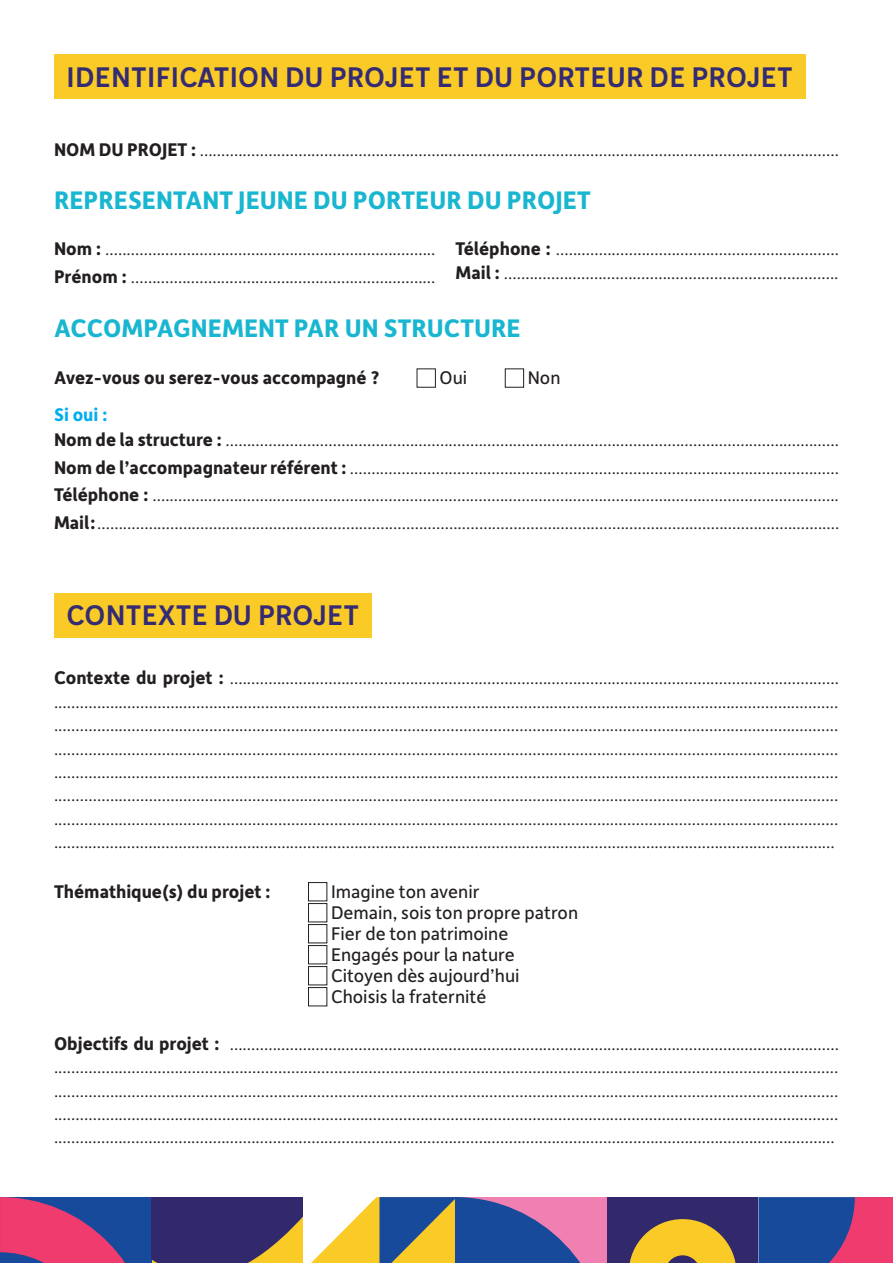
<style>
.page{position:relative;width:893px;height:1263px;background:#fff}
.page>*{position:absolute;margin:0;border:0;box-sizing:border-box;transform-origin:0 0}
.t1{font:700 27px "Depot New";color:#18b6d0}
.t2{font:600 27px "Ivy Style Sans";letter-spacing:.01em;color:#342b73}
.t3{font:300 19.5px/23.4px "Depot New";color:#231f20}
.t4{font:19.5px/21px "Depot New";color:#231f20}
.t5{font:700 19.5px "Depot New";color:#231f20}
.s1{font-weight:700}
.s2{font-weight:700;color:#00aeef}
</style>
<div class="page">
<svg style="left:0;top:1197px;width:607px;height:66px;background:#806483"></svg>
<div style="left:607px;top:1197px;width:151px;height:66px;background:#31296c"></div>
<svg style="left:629px;top:1219px;width:107px;height:44px"></svg>
<svg style="left:758px;top:1197px;width:135px;height:66px;background:#62458b"></svg>
<div style="left:54px;top:54px;width:751px;height:45px;background:#faca27"></div>
<div style="left:417px;top:368px;width:19px;height:20px;border:1px solid #231f20"></div>
<div style="left:505px;top:368px;width:19px;height:20px;border:1px solid #231f20"></div>
<div style="left:54px;top:593px;width:318px;height:45px;background:#faca27"></div>
<div style="left:308px;top:882px;width:19px;height:19px;border:1px solid #231f20"></div>
<div style="left:308px;top:903px;width:19px;height:19px;border:1px solid #231f20"></div>
<div style="left:308px;top:924px;width:19px;height:19px;border:1px solid #231f20"></div>
<div style="left:308px;top:945px;width:19px;height:19px;border:1px solid #231f20"></div>
<div style="left:308px;top:966px;width:19px;height:19px;border:1px solid #231f20"></div>
<div style="left:308px;top:987px;width:19px;height:19px;border:1px solid #231f20"></div>
<h1 class="t2" style="left:66px;top:56px;width:728px">IDENTIFICATION DU PROJET ET DU PORTEUR DE PROJET</h1>
<p class="t3" style="left:54px;top:137px;width:786px"><span class="s1">NOM DU PROJET :</span> .....................................................................................................................................................</p>
<h1 class="t1" style="left:54px;top:182px;width:538px">REPRESENTANT JEUNE DU PORTEUR DU PROJET</h1>
<p class="t3" style="left:54px;top:234px;width:383px;line-height:27.6px"><span class="s1">Nom :</span> .............................................................................<br><span class="s1">Prénom :</span> .......................................................................</p>
<p class="t3" style="left:455px;top:236px;width:385px"><span class="s1">Téléphone :</span> ..................................................................<br><span class="s1">Mail :</span> ..............................................................................</p>
<h1 class="t1" style="left:54px;top:310px;width:468px">ACCOMPAGNEMENT PAR UN STRUCTURE</h1>
<p class="t5" style="left:54px;top:365px;width:327px">Avez-vous ou serez-vous accompagné ?</p>
<p class="t4" style="left:439px;top:367px;width:29px">Oui</p>
<p class="t4" style="left:528px;top:367px;width:34px">Non</p>
<p class="t3" style="left:54px;top:400px;width:786px;line-height:25.5px"><span class="s2">Si oui :<br></span><span class="s1">Nom de la structure :</span> ...............................................................................................................................................</p>
<p class="t3" style="left:54px;top:452px;width:787px;line-height:27.6px;text-align:justify"><span class="s1">Nom de l’accompagnateur référent :</span> ..................................................................................................................<br><span class="s1">Téléphone :</span> ................................................................................................................................................................<br><span class="s1">Mail :</span> .............................................................................................................................................................................</p>
<h1 class="t2" style="left:66px;top:594px;width:294px">CONTEXTE DU PROJET</h1>
<p class="t3" style="left:54px;top:665px;width:786px;text-align:justify"><span class="s1">Contexte du projet :</span> .............................................................................................................................................. ...................................................................................................................................................................................... ...................................................................................................................................................................................... ...................................................................................................................................................................................... ...................................................................................................................................................................................... ...................................................................................................................................................................................... ...................................................................................................................................................................................... ......................................................................................................................................................................................</p>
<p class="t5" style="left:54px;top:879px;width:218px">Thémathique(s) du projet :</p>
<p class="t4" style="left:331px;top:880px;width:249px">Imagine ton avenir<br>Demain, sois ton propre patron<br>Fier de ton patrimoine<br>Engagés pour la nature<br>Citoyen dès aujourd’hui<br>Choisis la fraternité</p>
<p class="t3" style="left:54px;top:1031px;width:786px;text-align:justify"><span class="s1">Objectifs du projet :</span> .............................................................................................................................................. ...................................................................................................................................................................................... ...................................................................................................................................................................................... ...................................................................................................................................................................................... ......................................................................................................................................................................................</p>
</div>
